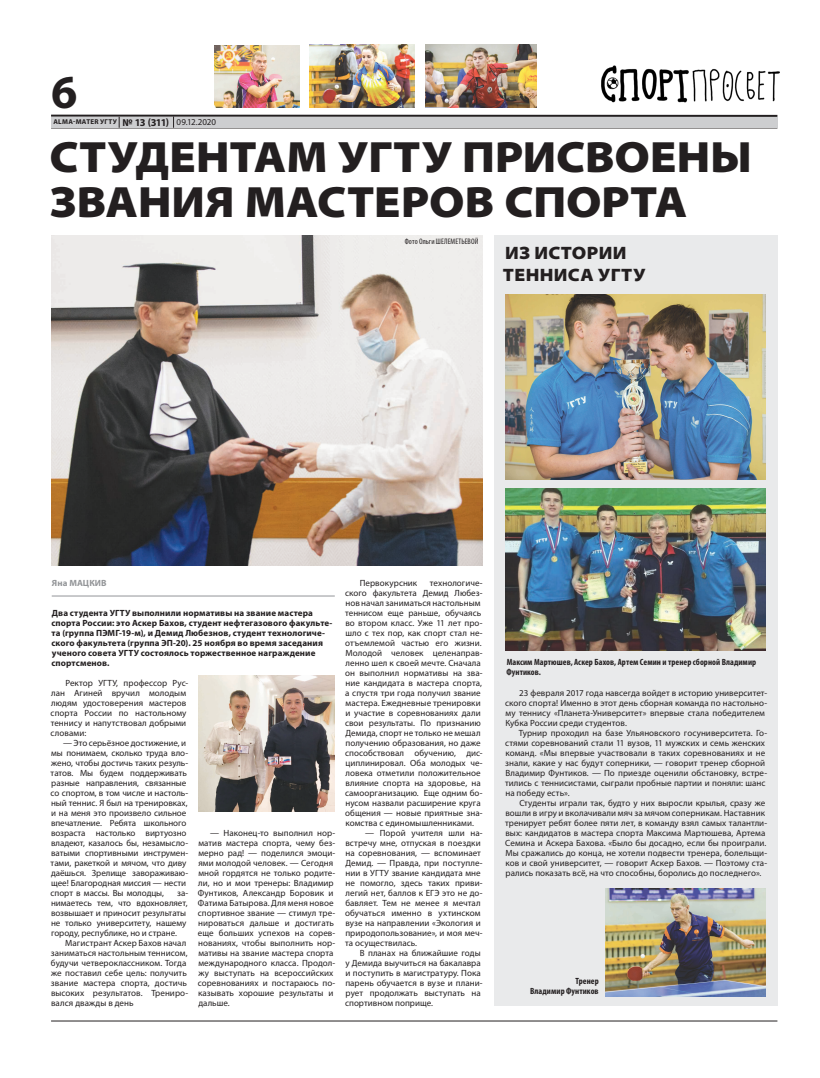
<style>
.page{position:relative;width:820px;height:1078px;background:#fff}
.page>*{position:absolute;margin:0;border:0;box-sizing:border-box;transform-origin:0 0}
.t1{font:700 47.4px "Myriad Pro";color:#231f20}
.t2{font:900 semi-expanded 44px/45px "Myriad Pro";color:#231f20}
.t3{font:900 semi-expanded 18px/21.6px "Myriad Pro";letter-spacing:.02em;color:#231f20}
.t4{font:9px/10px "Myriad Pro";letter-spacing:.005em;color:#231f20}
.t5{font:700 9px/10px "Myriad Pro";letter-spacing:.01em;color:#231f20}
.t6{font:700 condensed 9px/10px "Myriad Pro";letter-spacing:.01em;color:#231f20}
.t7{font:700 9px "Myriad Pro";letter-spacing:.01em;color:#939598}
.t8{font:condensed 8px "Myriad Pro";letter-spacing:.01em;color:#231f20}
.t9{font:700 7px "Myriad Pro";letter-spacing:.04em;color:#231f20}
.s1{font-size:10.5px}
.s2{font-weight:400;font-size:9px}
</style>
<div class="page">
<hr style="left:51px;top:128px;width:726px;height:1px;background:#231f20">
<hr style="left:51px;top:115px;width:726px;height:2px;background:#231f20">
<div style="left:51px;top:117px;width:726px;height:11px;background:#cdced0"></div>
<svg style="left:173px;top:116px;width:1px;height:12px"></svg>
<hr style="left:51px;top:1020px;width:726px;height:1px;background:#231f20">
<img style="left:601px;top:65px;width:179px;height:37px">
<img style="left:51px;top:235px;width:431px;height:330px">
<div style="left:493px;top:235px;width:284px;height:770px;background:#e9eaeb"></div>
<img style="left:505px;top:294px;width:260px;height:185px">
<img style="left:605px;top:888px;width:160px;height:107px">
<img style="left:505px;top:488px;width:260px;height:162px">
<img style="left:198px;top:675px;width:136px;height:136px">
<img style="left:309px;top:45px;width:105px;height:62px">
<img style="left:214px;top:45px;width:85px;height:62px">
<img style="left:425px;top:45px;width:111px;height:62px">
<hr style="left:52px;top:595px;width:282px;height:1px;background:#939598">
<h1 class="t1" style="left:51px;top:61px;width:28px">6</h1>
<p class="t9" style="left:53px;top:117px;width:164px">ALMA-MATER УГТУ <span class="s1">№ 13 (311)</span> <span class="s2">09.12.2020</span></p>
<h2 class="t2" style="left:49px;top:135px;width:704px">СТУДЕНТАМ УГТУ ПРИСВОЕНЫ<br>ЗВАНИЯ МАСТЕРОВ СПОРТА</h2>
<p class="t8" style="left:404px;top:236px;width:75px">Фото Ольги ШЕЛЕМЕТЬЕВОЙ</p>
<h3 class="t3" style="left:502px;top:242px;width:144px">ИЗ ИСТОРИИ<br>ТЕННИСА УГТУ</h3>
<p class="t7" style="left:52px;top:577px;width:56px">Яна МАЦКИВ</p>
<p class="t5" style="left:51px;top:607px;width:282px">Два студента УГТУ выполнили нормативы на звание мастера спорта России: это Аскер Бахов, студент нефтегазового факульте&shy;та (группа ПЭМГ-19-м), и Демид Любезнов, студент технологиче&shy;ского факультета (группа ЭП-20). 25 ноября во время заседания ученого совета УГТУ состоялось торжественное награждение спортсменов.</p>
<p class="t4" style="left:51px;top:677px;width:139px;text-indent:15px">Ректор УГТУ, профессор Рус&shy;лан Агиней вручил молодым людям удостоверения мастеров спорта России по настольному теннису и напутствовал добрыми словами:</p>
<p class="t4" style="left:51px;top:737px;width:139px;text-indent:12px">— Это серьёзное достижение, и мы понимаем, сколько труда вло&shy;жено, чтобы достичь таких резуль&shy;татов. Мы будем поддерживать разные направления, связанные со спортом, в том числе и настоль&shy;ный теннис. Я был на тренировках, и на меня это произвело сильное впечатление. Ребята школьного возраста настолько виртуозно владеют, казалось бы, незамысло&shy;ватыми спортивными инструмен&shy;тами, ракеткой и мячом, что диву даёшься. Зрелище завораживаю&shy;щее! Благородная миссия — нести спорт в массы. Вы молодцы,</p>
<p class="t4" style="left:51px;top:887px;width:139px;text-indent:126px">за&shy;нимаетесь тем, что вдохновляет, возвышает и приносит результаты не только университету, нашему городу, республике, но и стране.</p>
<p class="t4" style="left:51px;top:937px;width:139px;text-indent:14px">Магистрант Аскер Бахов начал заниматься настольным теннисом, будучи четвероклассником. Тогда же поставил себе цель: получить звание мастера спорта, достичь высоких результатов. Трениро&shy;вался дважды в день</p>
<p class="t4" style="left:198px;top:827px;width:139px;text-indent:12px">— Наконец-то выполнил нор&shy;матив мастера спорта, чему без&shy;мерно рад! — поделился эмоци&shy;ями молодой человек. — Сегодня мной гордятся не только родите&shy;ли, но и мои тренеры: Владимир<br>Фунтиков, Александр Боровик и<br>Фатима Батырова. Для меня новое спортивное звание — стимул тре&shy;нироваться дальше и достигать еще больших успехов на сорев&shy;нованиях, чтобы выполнить нор&shy;мативы на звание мастера спорта международного класса. Продол&shy;жу выступать на всероссийских соревнованиях и постараюсь по&shy;казывать хорошие результаты и дальше.</p>
<p class="t4" style="left:359px;top:577px;width:59px">Первокурсник</p>
<p class="t4" style="left:345px;top:577px;width:139px;text-indent:85px">технологиче&shy;ского факультета Демид Любез&shy;нов начал заниматься настольным теннисом еще раньше, обучаясь во втором класс. Уже 11 лет про&shy;шло с тех пор, как спорт стал не&shy;отъемлемой частью его жизни.<br>Молодой человек целенаправ&shy;ленно шел к своей мечте. Сначала он выполнил нормативы на зва&shy;ние кандидата в мастера спорта, а спустя три года получил звание мастера. Ежедневные тренировки и участие в соревнованиях дали свои результаты. По признанию<br>Демида, спорт не только не мешал получению образования, но даже способствовал обучению, дис&shy;циплинировал. Оба молодых че&shy;ловека отметили положительное влияние спорта на здоровье, на самоорганизацию. Еще одним бо&shy;нусом назвали расширение круга общения — новые приятные зна&shy;комства с единомышленниками.</p>
<p class="t4" style="left:345px;top:827px;width:139px;text-indent:20px">— Порой учителя шли на&shy;встречу мне, отпуская в поездки на соревнования, — вспоминает<br>Демид. — Правда, при поступле&shy;нии в УГТУ звание кандидата мне не помогло, здесь таких приви&shy;легий нет, баллов к ЕГЭ это не до&shy;бавляет. Тем не менее я мечтал обучаться именно в ухтинском вузе на направлении «Экология и природопользование», и моя меч&shy;та осуществилась.</p>
<p class="t4" style="left:345px;top:947px;width:139px;text-indent:15px">В планах на ближайшие годы у Демида выучиться на бакалавра и поступить в магистратуру. Пока парень обучается в вузе и плани&shy;рует продолжать выступать на спортивном поприще.</p>
<p class="t6" style="left:506px;top:656px;width:251px">Максим Мартюшев, Аскер Бахов, Артем Семин и тренер сборной Владимир<br>Фунтиков.</p>
<p class="t4" style="left:505px;top:687px;width:263px;text-indent:14px">23 февраля 2017 года навсегда войдет в историю университет&shy;ского спорта! Именно в этот день сборная команда по настольно&shy;му теннису «Планета-Университет» впервые стала победителем Кубка России среди студентов.</p>
<p class="t4" style="left:505px;top:727px;width:263px;text-indent:14px">Турнир проходил на базе Ульяновского госуниверситета. Го&shy;стями соревнований стали 11 вузов, 11 мужских и семь женских команд. «Мы впервые участвовали в таких соревнованиях и не знали, какие у нас будут соперники, — говорит тренер сборной Владимир Фунтиков. — По приезде оценили обстановку, встре&shy;тились с теннисистами, сыграли пробные партии и поняли: шанс на победу есть».</p>
<p class="t4" style="left:505px;top:797px;width:263px;text-indent:14px">Студенты играли так, будто у них выросли крылья, сразу же вошли в игру и вколачивали мяч за мячом соперникам. Наставник тренирует ребят более пяти лет, в команду взял самых талантли&shy;вых: кандидатов в мастера спорта Максима Мартюшева, Артема Семина и Аскера Бахова. «Было бы досадно, если бы проиграли.<br>Мы сражались до конца, не хотели подвести тренера, болельщи&shy;ков и свой университет, — говорит Аскер Бахов. — Поэтому ста&shy;рались показать всё, на что способны, боролись до последнего».</p>
<p class="t6" style="left:530px;top:975px;width:70px;text-align:right">Тренер<br>Владимир Фунтиков</p>
</div>
